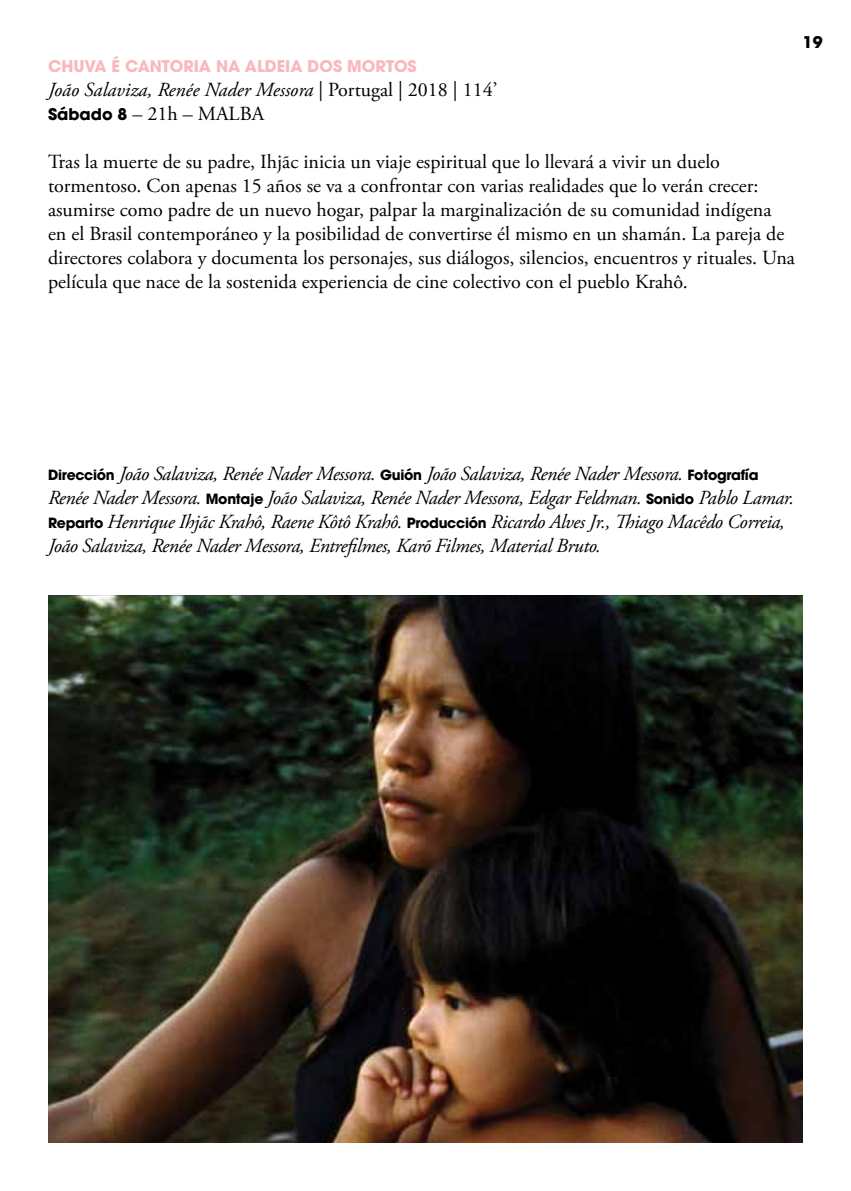
<style>
.page{position:relative;width:851px;height:1191px;background:#fff}
.page>*{position:absolute;margin:0;border:0;box-sizing:border-box;transform-origin:0 0}
.t1{font:20px/24px "Adobe Garamond Pro";color:#000}
.t2{font:italic 20px/24px "Adobe Garamond Pro";letter-spacing:-.02em;color:#000}
.t3{font:italic 20px/24px "Adobe Garamond Pro";color:#000}
.t4{font:700 16px "Avant Garde";color:#f8b8be}
.t5{font:700 16px "Avant Garde";color:#000}
.s1{font-style:normal}
.s2{font-family:"Avant Garde";font-weight:700;font-style:normal;font-size:16px}
.s3{font-family:"Avant Garde";font-weight:700;font-style:normal;font-size:14px}
</style>
<div class="page">
<img style="left:48px;top:595px;width:754px;height:548px">
<p class="t4" style="left:48px;top:56px;width:370px">CHUVA É CANTORIA NA ALDEIA DOS MORTOS</p>
<p class="t3" style="left:48px;top:78px;width:451px">João Salaviza, Renée Nader Messora <span class="s1">| Portugal | 2018 | 114’<br></span><span class="s2">Sábado 8</span> <span class="s1">– 21h – MALBA</span></p>
<p class="t1" style="left:48px;top:150px;width:748px">Tras la muerte de su padre, Ihjãc inicia un viaje espiritual que lo llevará a vivir un duelo tormentoso. Con apenas 15 años se va a confrontar con varias realidades que lo verán crecer: asumirse como padre de un nuevo hogar, palpar la marginalización de su comunidad indígena<br>en el Brasil contemporáneo y la posibilidad de convertirse él mismo en un shamán. La pareja de directores colabora y documenta los personajes, sus diálogos, silencios, encuentros y rituales. Una película que nace de la sostenida experiencia de cine colectivo con el pueblo Krahô.</p>
<p class="t5" style="left:802px;top:32px;width:21px">19</p>
<p class="t2" style="left:48px;top:462px;width:747px"><span class="s3">Dirección</span> João Salaviza, Renée Nader Messora. <span class="s3">Guión</span> João Salaviza, Renée Nader Messora. <span class="s3">Fotografía </span>Renée Nader Messora. <span class="s3">Montaje</span> João Salaviza, Renée Nader Messora, Edgar Feldman. <span class="s3">Sonido</span> Pablo Lamar.<br><span class="s3">Reparto</span> Henrique Ihjãc Krahô, Raene Kôtô Krahô. <span class="s3">Producción</span> Ricardo Alves Jr., Thiago Macêdo Correia, João Salaviza, Renée Nader Messora, Entrefilmes, Karõ Filmes, Material Bruto.</p>
</div>
